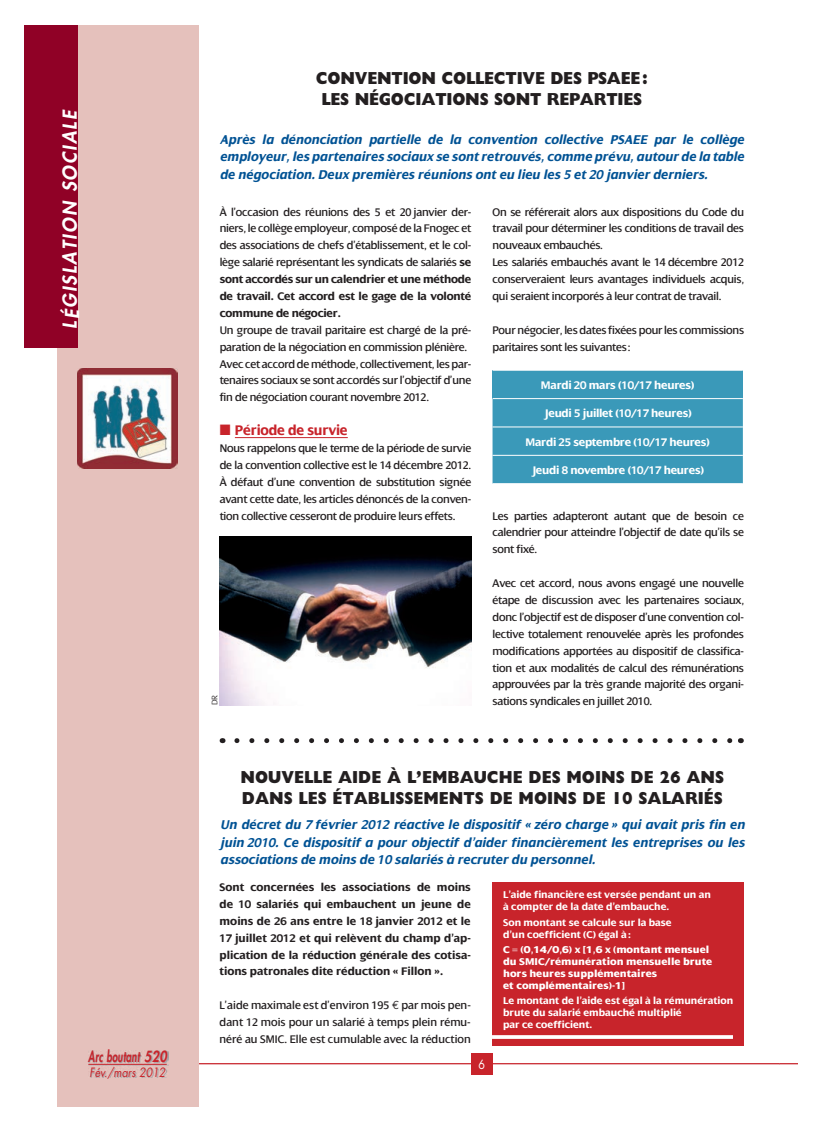
<style>
.page{position:relative;width:815px;height:1124px;background:#fff}
.page>*{position:absolute;margin:0;border:0;box-sizing:border-box;transform-origin:0 0}
.t1{font:italic 800 18.75px "Futura CE";color:#fff}
.t2{font:800 17.5px/21px "Gill Sans";color:#231f20;scale:.9 1}
.t3{font:700 15px "Dialog";letter-spacing:-.01em;color:#c8242b;scale:.95 1}
.t4{font:italic 800 15px "Futura CE";letter-spacing:.02em;color:#c8242b;scale:.65 1}
.t5{font:italic 700 13.75px/17.5px "Dialog";color:#005294;text-align:justify}
.t6{font:italic 12.5px "Futura CE";color:#c8242b;scale:.85 1}
.t7{font:12.5px "Futura";color:#fff;scale:.85 1}
.t8{font:11.88px/16.9px "Dialog";letter-spacing:-.02em;color:#231f20;text-align:justify}
.t9{font:700 11.88px/16.9px "Dialog";color:#231f20;text-align:justify}
.t10{font:700 11.88px "Dialog";letter-spacing:-.02em;color:#fff}
.t11{font:700 10.62px/12px "Dialog";color:#fff}
.t12{font:800 10.62px/12px "Dialog";color:#fff}
.t13{font:300 8.75px "Dialog";color:#231f20}
.s1{font-weight:700}
.s2{font-family:"Euro Mono"}
</style>
<div class="page">
<hr style="left:198px;top:1062px;width:582px;height:2px;background:#c8242b">
<div style="left:57px;top:25px;width:141px;height:1080px;background:#e5c1bc"></div>
<div style="left:25px;top:25px;width:53px;height:322px;background:#900126"></div>
<div style="left:471px;top:1052px;width:22px;height:22px;background:#c8242b"></div>
<img style="left:77px;top:368px;width:100px;height:100px">
<img style="left:89px;top:1050px;width:79px;height:27px">
<hr style="left:88px;top:1063px;width:79px;height:1px;background:#c8242b">
<svg style="left:780px;top:1063px;width:17px;height:1px"></svg>
<div style="left:493px;top:882px;width:251px;height:163px;background:#c8242b"></div>
<svg style="left:492px;top:1034px;width:241px;height:4px"></svg>
<hr style="left:235px;top:437px;width:113px;height:1px;background:#c8242b">
<div style="left:493px;top:370px;width:250px;height:28px;background:#3a99b9"></div>
<div style="left:493px;top:399px;width:250px;height:84px;background:#3a99b9"></div>
<hr style="left:493px;top:370px;width:250px;height:1px;background:#fff">
<hr style="left:493px;top:426px;width:250px;height:1px;background:#fff">
<hr style="left:493px;top:455px;width:250px;height:1px;background:#fff">
<img style="left:220px;top:536px;width:251px;height:169px">
<svg style="left:237px;top:738px;width:496px;height:5px"></svg>
<h1 class="t1" style="left:56px;top:328px;width:220px;rotate:-90deg">LÉGISLATION SOCIALE</h1>
<p class="t4" style="left:88px;top:1045px;width:122px">Arc boutant 520</p>
<p class="t6" style="left:90px;top:1064px;width:91px">Fév./mars 2012</p>
<h2 class="t2" style="left:316px;top:68px;width:370px;text-align:center">CONVENTION COLLECTIVE DES PSAEE :<br>LES NÉGOCIATIONS SONT REPARTIES</h2>
<p class="t5" style="left:220px;top:131px;width:526px">Après la dénonciation partielle de la convention collective PSAEE par le collège employeur, les partenaires sociaux se sont retrouvés, comme prévu, autour de la table de négociation. Deux premières réunions ont eu lieu les 5 et 20 janvier derniers.</p>
<p class="t8" style="left:220px;top:204px;width:253px">À l’occasion des réunions des 5 et 20 janvier der&shy;niers, le collège employeur, composé de la Fnogec et des associations de chefs d’établissement, et le col&shy;lège salarié représentant les syndicats de salariés <span class="s1">se sont accordés sur un calendrier et une méthode de travail. Cet accord est le gage de la volonté commune de négocier.</span></p>
<p class="t8" style="left:220px;top:322px;width:253px;text-align:left">Un groupe de travail paritaire est chargé de la pré&shy;paration de la négociation en commission plénière.<br>Avec cet accord de méthode, collectivement, les par&shy;tenaires sociaux se sont accordés sur l’objectif d’une fin de négociation courant novembre 2012.</p>
<p class="t3" style="left:220px;top:424px;width:136px">■ Période de survie</p>
<p class="t8" style="left:220px;top:441px;width:253px">Nous rappelons que le terme de la période de survie de la convention collective est le 14 décembre 2012.<br>À défaut d’une convention de substitution signée avant cette date, les articles dénoncés de la conven&shy;tion collective cesseront de produire leurs effets.</p>
<p class="t8" style="left:493px;top:204px;width:253px;text-align:left">On se référerait alors aux dispositions du Code du travail pour déterminer les conditions de travail des nouveaux embauchés.<br>Les salariés embauchés avant le 14 décembre 2012 conserveraient leurs avantages individuels acquis, qui seraient incorporés à leur contrat de travail.</p>
<p class="t8" style="left:493px;top:322px;width:253px">Pour négocier, les dates fixées pour les commissions paritaires sont les suivantes :</p>
<p class="t10" style="left:541px;top:381px;width:155px">Mardi 20 mars (10/17 heures)</p>
<p class="t10" style="left:544px;top:409px;width:149px">Jeudi 5 juillet (10/17 heures)</p>
<p class="t10" style="left:526px;top:437px;width:186px">Mardi 25 septembre (10/17 heures)</p>
<p class="t10" style="left:531px;top:466px;width:174px">Jeudi 8 novembre (10/17 heures)</p>
<p class="t8" style="left:493px;top:508px;width:253px">Les parties adapteront autant que de besoin ce calendrier pour atteindre l’objectif de date qu’ils se sont fixé.</p>
<p class="t8" style="left:493px;top:576px;width:253px">Avec cet accord, nous avons engagé une nouvelle étape de discussion avec les partenaires sociaux, donc l’objectif est de disposer d’une convention col&shy;lective totalement renouvelée après les profondes modifications apportées au dispositif de classifica&shy;tion et aux modalités de calcul des rémunérations approuvées par la très grande majorité des organi&shy;sations syndicales en juillet 2010.</p>
<p class="t13" style="left:211px;top:705px;width:12px;rotate:-90deg">DR</p>
<h2 class="t2" style="left:241px;top:766px;width:539px">NOUVELLE AIDE À L’EMBAUCHE DES MOINS DE 26 ANS<br>DANS LES ÉTABLISSEMENTS DE MOINS DE 10 SALARIÉS</h2>
<p class="t5" style="left:220px;top:817px;width:526px">Un décret du 7 février 2012 réactive le dispositif « zéro charge » qui avait pris fin en juin 2010. Ce dispositif a pour objectif d’aider financièrement les entreprises ou les associations de moins de 10 salariés à recruter du personnel.</p>
<p class="t9" style="left:220px;top:879px;width:253px">Sont concernées les associations de moins de 10 salariés qui embauchent un jeune de moins de 26 ans entre le 18 janvier 2012 et le 17 juillet 2012 et qui relèvent du champ d’ap&shy;plication de la réduction générale des cotisa&shy;tions patronales dite réduction « Fillon ».</p>
<p class="t8" style="left:220px;top:997px;width:253px">L’aide maximale est d’environ 195 <span class="s2">€</span> par mois pen&shy;dant 12 mois pour un salarié à temps plein rému&shy;néré au SMIC. Elle est cumulable avec la réduction</p>
<p class="t11" style="left:503px;top:889px;width:209px">L’aide financière est versée pendant un an à compter de la date d’embauche.</p>
<p class="t11" style="left:503px;top:916px;width:170px">Son montant se calcule sur la base d’un coefficient (C) égal à :</p>
<p class="t12" style="left:503px;top:944px;width:211px">C = (0,14/0,6) x [1,6 x (montant mensuel du SMIC/rémunération mensuelle brute hors heures supplémentaires<br>et complémentaires)-1]</p>
<p class="t11" style="left:503px;top:995px;width:231px">Le montant de l’aide est égal à la rémunération brute du salarié embauché multiplié<br>par ce coefficient.</p>
<p class="t7" style="left:479px;top:1055px;width:9px">6</p>
</div>
